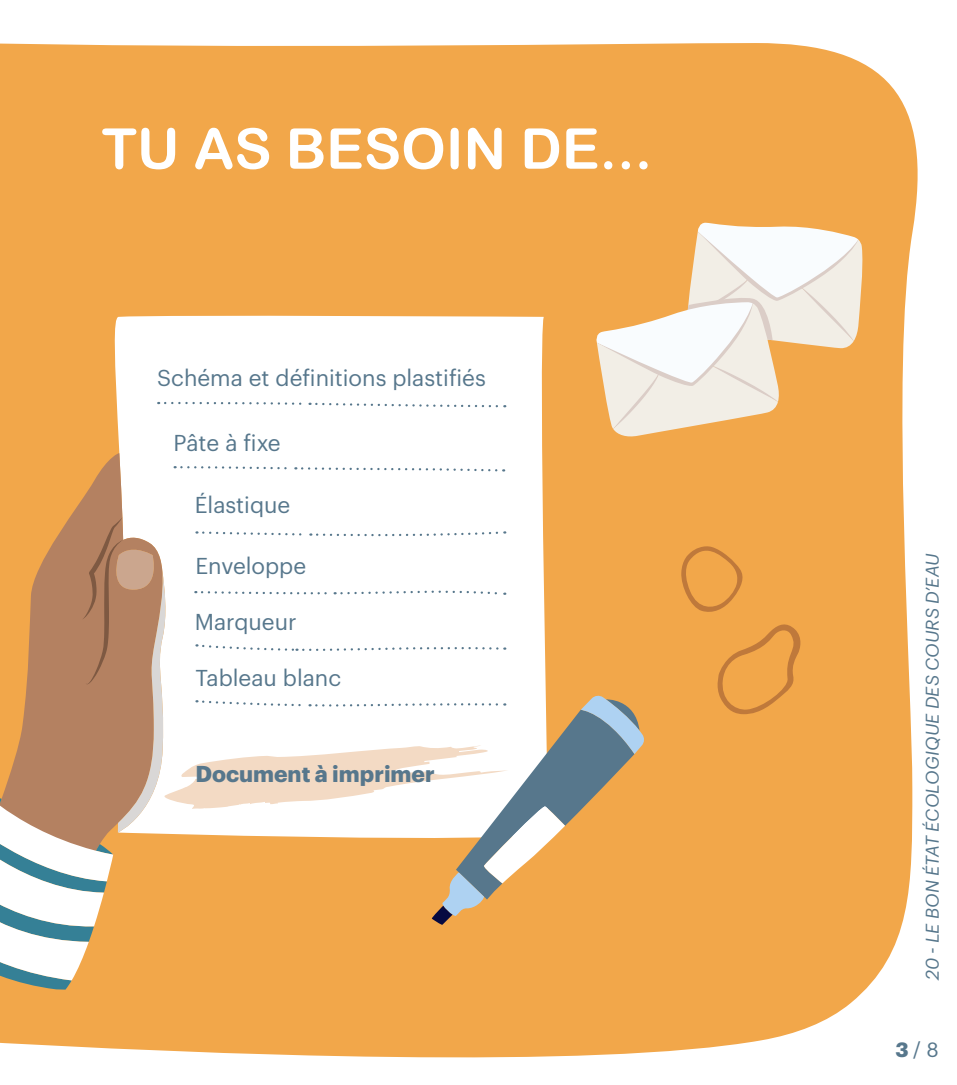
<style>
.page{position:relative;width:957px;height:1085px;background:#fff}
.page>*{position:absolute;margin:0;border:0;box-sizing:border-box;transform-origin:0 0}
.t1{font:56.25px "Arial Rounded MT Bold";color:#fff}
.t2{font:22.5px "Graphik";color:#57778c}
.t3{font:700 22.5px "Graphik";color:#57778c}
.t4{font:20.25px "Graphik";color:#57778c}
.t5{font:italic 18px "Graphik";letter-spacing:.005em;color:#57778c}
.s1{font-weight:700}
</style>
<div class="page">
<div style="left:0;top:43px;width:918px;height:1015px;background:#f2a74a"></div>
<svg style="left:113px;top:314px;width:435px;height:203px"></svg>
<svg style="left:0;top:453px;width:164px;height:64px;fill:#f2a74a"></svg>
<svg style="left:158px;top:401px;width:347px;height:7px"></svg>
<svg style="left:175px;top:465px;width:329px;height:7px"></svg>
<svg style="left:681px;top:541px;width:122px;height:173px;background:#eca248"></svg>
<svg style="left:595px;top:222px;width:269px;height:216px"></svg>
<svg style="left:0;top:517px;width:645px;height:472px"></svg>
<p class="t1" style="left:102px;top:115px;width:552px">TU AS BESOIN DE...</p>
<p class="t2" style="left:157px;top:361px;width:330px">Schéma et définitions plastifiés</p>
<p class="t2" style="left:173px;top:425px;width:109px">Pâte à fixe</p>
<p class="t2" style="left:195px;top:487px;width:97px">Élastique</p>
<p class="t2" style="left:195px;top:548px;width:112px">Enveloppe</p>
<p class="t2" style="left:195px;top:604px;width:103px">Marqueur</p>
<p class="t2" style="left:195px;top:660px;width:147px">Tableau blanc</p>
<p class="t3" style="left:195px;top:756px;width:241px">Document à imprimer</p>
<p class="t5" style="left:918px;top:980px;width:428px;rotate:-90deg">20 - LE BON ÉTAT ÉCOLOGIQUE DES COURS D’EAU</p>
<p class="t4" style="left:895px;top:1034px;width:45px"><span class="s1">3</span> / 8</p>
</div>
